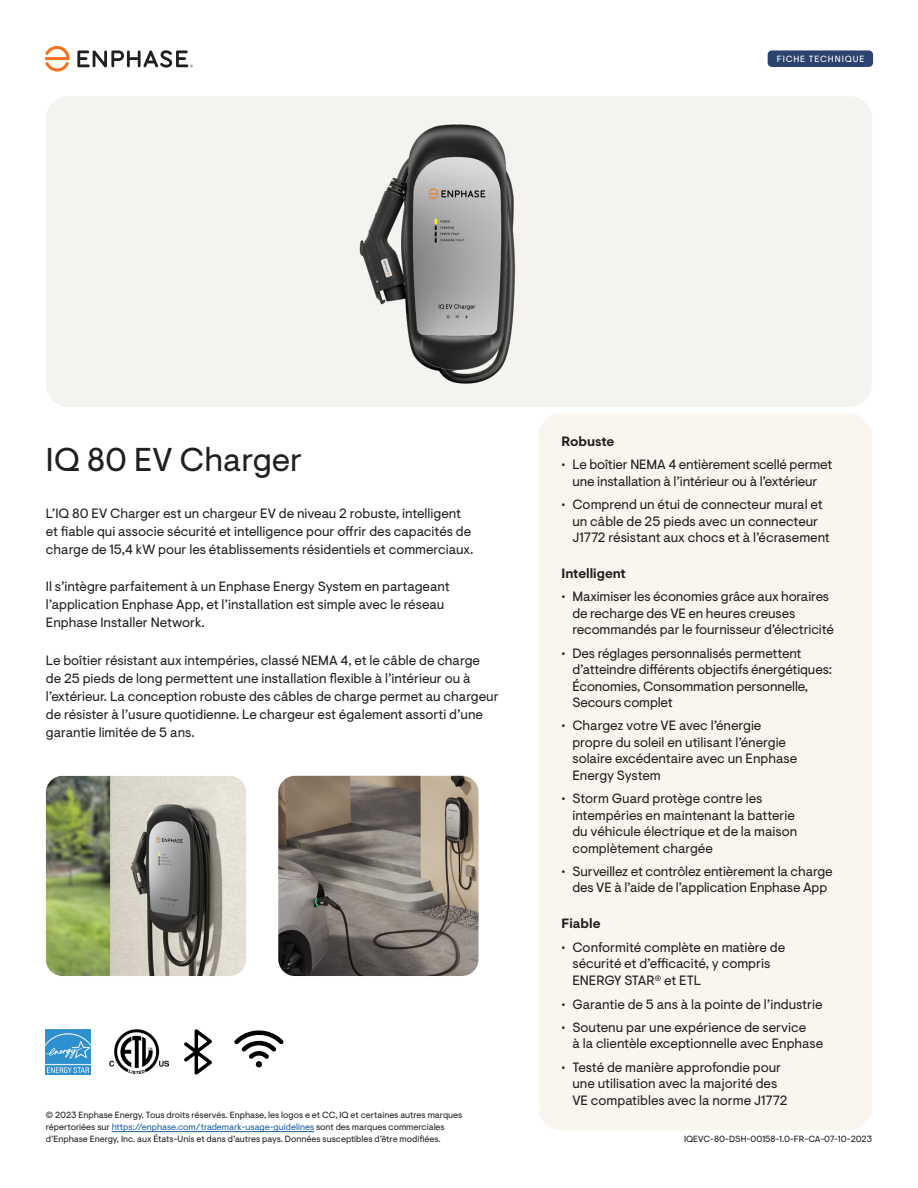
<style>
.page{position:relative;width:918px;height:1188px;background:#fff}
.page>*{position:absolute;margin:0;border:0;box-sizing:border-box;transform-origin:0 0}
.Feature_headline{font:33px "Enphase Visuelt";color:#231f20}
.Feature_paragraph{font:13.5px/16.5px "Enphase Visuelt";color:#231f20}
.Highlight_title{font:700 13.5px "Enphase Visuelt";color:#231f20}
.Footnote_left{font:9px/12px "Enphase Visuelt";color:#231f20}
.Label{font:9px "Enphase Visuelt";letter-spacing:.1em;color:#fff}
.s1{color:#175d9e}
</style>
<div class="page">
<div style="left:46px;top:96px;width:826px;height:311px;background:#f4f3f0;border-radius:23px"></div>
<hr style="left:112px;top:1131px;width:202px;height:1px;background:#175d9e">
<img style="left:359px;top:124px;width:157px;height:260px">
<img style="left:278px;top:776px;width:201px;height:200px">
<img style="left:46px;top:776px;width:200px;height:200px">
<img style="left:46px;top:1029px;width:44px;height:46px">
<svg style="left:234px;top:1030px;width:49px;height:37px"></svg>
<svg style="left:184px;top:1029px;width:28px;height:46px"></svg>
<img style="left:110px;top:1029px;width:59px;height:45px">
<div style="left:539px;top:413px;width:333px;height:717px;background:#faf6ef;border-radius:23px"></div>
<div style="left:768px;top:50px;width:105px;height:17px;background:#2c436f;border-radius:4px"></div>
<svg style="left:46px;top:46px;width:24px;height:26px"></svg>
<svg style="left:77px;top:50px;width:116px;height:18px"></svg>
<p class="Label" style="left:777px;top:54px;width:89px">FICHE TECHNIQUE</p>
<p class="Feature_headline" style="left:46px;top:440px;width:258px">IQ 80 EV Charger</p>
<p class="Feature_paragraph" style="left:46px;top:504px;width:429px;line-height:18px">L’IQ 80 EV Charger est un chargeur EV de niveau 2 robuste, intelligent et fiable qui associe sécurité et intelligence pour offrir des capacités de charge de 15,4 kW pour les établissements résidentiels et commerciaux.</p>
<p class="Feature_paragraph" style="left:46px;top:578px;width:405px;line-height:18px">Il s’intègre parfaitement à un Enphase Energy System en partageant l’application Enphase App, et l’installation est simple avec le réseau<br>Enphase Installer Network.</p>
<p class="Feature_paragraph" style="left:46px;top:651px;width:454px;line-height:18px">Le boîtier résistant aux intempéries, classé NEMA 4, et le câble de charge de 25 pieds de long permettent une installation flexible à l’intérieur ou à l’extérieur. La conception robuste des câbles de charge permet au chargeur de résister à l’usure quotidienne. Le chargeur est également assorti d’une garantie limitée de 5 ans.</p>
<p class="Footnote_left" style="left:46px;top:1109px;width:418px">© 2023 Enphase Energy. Tous droits réservés. Enphase, les logos e et CC, IQ et certaines autres marques répertoriées sur <span class="s1">https://enphase.com/trademark-usage-guidelines</span> sont des marques commerciales d’Enphase Energy, Inc. aux États-Unis et dans d’autres pays. Données susceptibles d’être modifiées.</p>
<p class="Highlight_title" style="left:562px;top:433px;width:54px">Robuste</p>
<p class="Feature_paragraph" style="left:562px;top:457px;width:272px;text-align:center">• Le boîtier NEMA 4 entièrement scellé permet une installation à l’intérieur ou à l’extérieur</p>
<p class="Feature_paragraph" style="left:572px;top:497px;width:259px;text-indent:-11px">• Comprend un étui de connecteur mural et un câble de 25 pieds avec un connecteur<br>J1772 résistant aux chocs et à l’écrasement</p>
<p class="Highlight_title" style="left:562px;top:565px;width:66px">Intelligent</p>
<p class="Feature_paragraph" style="left:572px;top:589px;width:263px;text-indent:-11px">• Maximiser les économies grâce aux horaires de recharge des VE en heures creuses recommandés par le fournisseur d’électricité</p>
<p class="Feature_paragraph" style="left:572px;top:645px;width:261px;text-indent:-11px">• Des réglages personnalisés permettent d’atteindre différents objectifs énergétiques:<br>Économies, Consommation personnelle, Secours complet</p>
<p class="Feature_paragraph" style="left:572px;top:718px;width:226px;text-indent:-11px">• Chargez votre VE avec l’énergie propre du soleil en utilisant l’énergie solaire excédentaire avec un Enphase<br>Energy System</p>
<p class="Feature_paragraph" style="left:572px;top:791px;width:227px;text-indent:-11px">• Storm Guard protège contre les intempéries en maintenant la batterie du véhicule électrique et de la maison complètement chargée</p>
<p class="Feature_paragraph" style="left:562px;top:863px;width:273px;text-align:center">• Surveillez et contrôlez entièrement la charge des VE à l’aide de l’application Enphase App</p>
<p class="Highlight_title" style="left:562px;top:916px;width:40px">Fiable</p>
<p class="Feature_paragraph" style="left:572px;top:939px;width:214px;text-indent:-11px">• Conformité complète en matière de sécurité et d’efficacité, y compris<br>ENERGY STAR<sup>®</sup> et ETL</p>
<p class="Feature_paragraph" style="left:562px;top:996px;width:263px">• Garantie de 5 ans à la pointe de l’industrie</p>
<p class="Feature_paragraph" style="left:572px;top:1019px;width:252px;text-indent:-11px">• Soutenu par une expérience de service<br>à la clientèle exceptionnelle avec Enphase</p>
<p class="Feature_paragraph" style="left:572px;top:1059px;width:217px;text-indent:-11px">• Testé de manière approfondie pour une utilisation avec la majorité des<br>VE compatibles avec la norme J1772</p>
<p class="Footnote_left" style="left:684px;top:1133px;width:190px">IQEVC-80-DSH-00158-1.0-FR-CA-07-10-2023</p>
</div>
